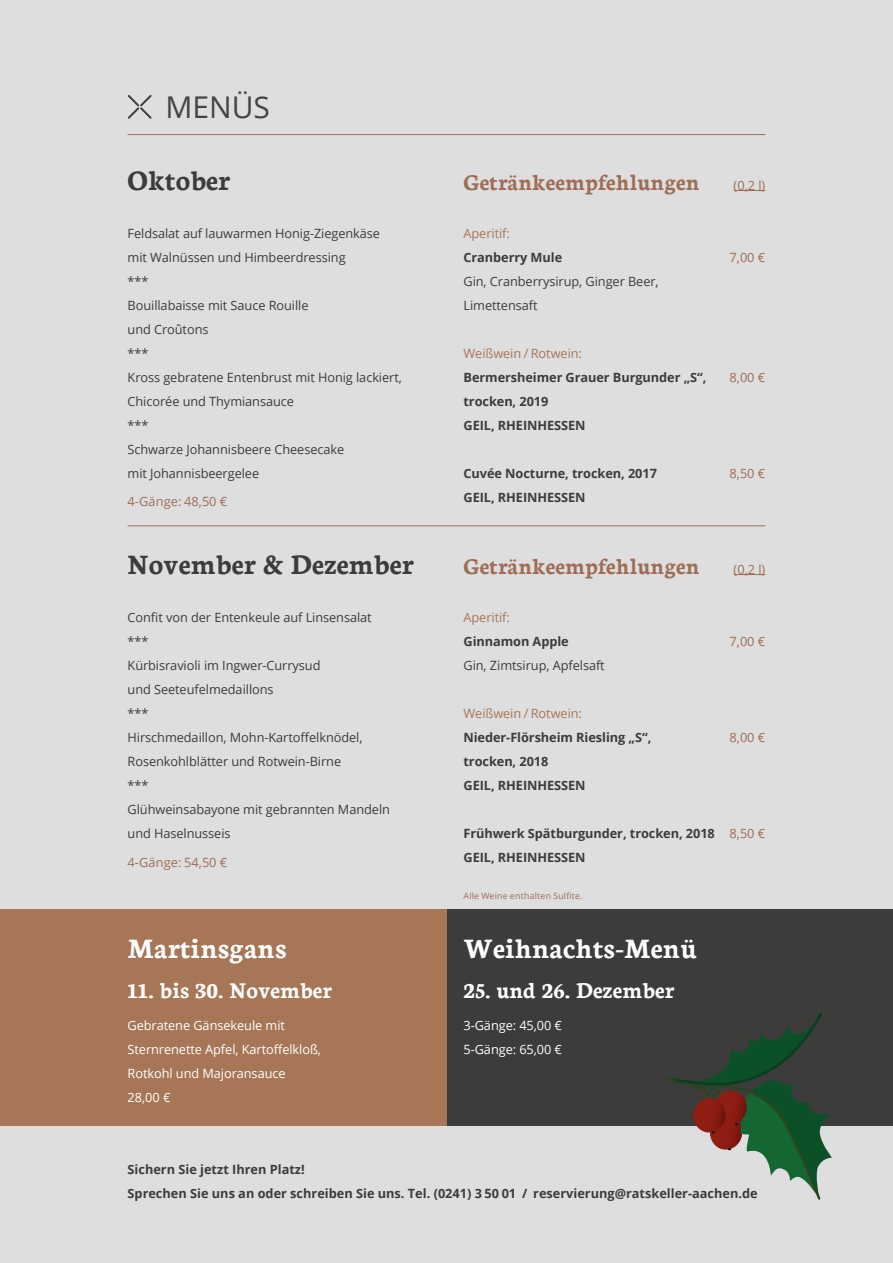
<style>
.page{position:relative;width:893px;height:1263px;background:#dedede}
.page>*{position:absolute;margin:0;border:0;box-sizing:border-box;transform-origin:0 0}
.t1{font:700 30px "Neuton";color:#fff}
.t2{font:700 30px "Neuton";color:#3c3c3b}
.t3{font:30px "Open Sans";color:#454443}
.t4{font:700 24px "Neuton";color:#9e6d54}
.t5{font:700 24px "Neuton";color:#fff}
.t6{font:12.75px/24px "Open Sans";letter-spacing:-.005em;color:#3c3c3b}
.t7{font:700 12.75px/24px "Open Sans";letter-spacing:-.005em;color:#3c3c3b}
.t8{font:12.75px/24px "Open Sans";letter-spacing:-.005em;color:#fff}
.t9{font:12.75px "Open Sans";color:#9e6d54}
.t10{font:12.75px "Open Sans";letter-spacing:-.005em;color:#a67656}
.t11{font:8.7px "Open Sans";letter-spacing:.025em;color:#9e6d54}
.s1{font-weight:400;color:#9e6d54}
</style>
<div class="page">
<div style="left:446px;top:910px;width:447px;height:216px;background:#3c3c3b"></div>
<div style="left:0;top:910px;width:446px;height:216px;background:#a67656"></div>
<hr style="left:128px;top:134px;width:490px;height:1px;background:#9e6d54">
<hr style="left:618px;top:134px;width:147px;height:1px;background:#9e6d54">
<svg style="left:128px;top:95px;width:24px;height:24px"></svg>
<hr style="left:734px;top:574px;width:31px;height:1px;background:#9e6d54">
<hr style="left:734px;top:190px;width:31px;height:1px;background:#9e6d54">
<hr style="left:128px;top:525px;width:637px;height:1px;background:#9e6d54">
<svg style="left:667px;top:1012px;width:165px;height:188px"></svg>
<h1 class="t3" style="left:165px;top:86px;width:106px">MENÜS</h1>
<h1 class="t2" style="left:128px;top:164px;width:104px">Oktober</h1>
<p class="t6" style="left:128px;top:221px;width:276px">Feldsalat auf lauwarmen Honig-Ziegenkäse mit Walnüssen und Himbeerdressing<br>***<br>Bouillabaisse mit Sauce Rouille<br>und Croûtons<br>***<br>Kross gebratene Entenbrust mit Honig lackiert,<br>Chicorée und Thymiansauce<br>***<br>Schwarze Johannisbeere Cheesecake<br>mit Johannisbeergelee</p>
<h2 class="t4" style="left:463px;top:169px;width:238px">Getränkeempfehlungen</h2>
<p class="t9" style="left:734px;top:176px;width:33px">(0,2 l)</p>
<p class="t10" style="left:463px;top:224px;width:48px">Aperitif:</p>
<p class="t7" style="left:463px;top:245px;width:100px">Cranberry Mule</p>
<p class="t9" style="left:730px;top:248px;width:37px">7,00 €</p>
<p class="t6" style="left:463px;top:269px;width:197px">Gin, Cranberrysirup, Ginger Beer,<br>Limettensaft</p>
<p class="t10" style="left:463px;top:344px;width:120px">Weißwein / Rotwein:</p>
<p class="t7" style="left:463px;top:365px;width:245px">Bermersheimer Grauer Burgunder „S“,</p>
<p class="t9" style="left:730px;top:368px;width:37px">8,00 €</p>
<p class="t7" style="left:463px;top:389px;width:124px">trocken, 2019<br>GEIL, RHEINHESSEN</p>
<p class="t7" style="left:463px;top:461px;width:195px">Cuvée Nocturne, trocken, 2017</p>
<p class="t9" style="left:730px;top:464px;width:37px">8,50 €</p>
<p class="t9" style="left:128px;top:493px;width:101px">4-Gänge: 48,50 €</p>
<p class="t7" style="left:463px;top:485px;width:124px">GEIL, RHEINHESSEN</p>
<h1 class="t2" style="left:128px;top:548px;width:288px">November &amp; Dezember</h1>
<p class="t6" style="left:128px;top:605px;width:264px">Confit von der Entenkeule auf Linsensalat ***<br>Kürbisravioli im Ingwer-Currysud<br>und Seeteufelmedaillons<br>***<br>Hirschmedaillon, Mohn-Kartoffelknödel,<br>Rosenkohlblätter und Rotwein-Birne<br>***<br>Glühweinsabayone mit gebrannten Mandeln und Haselnusseis</p>
<p class="t9" style="left:128px;top:853px;width:101px">4-Gänge: 54,50 €</p>
<h1 class="t1" style="left:128px;top:932px;width:160px">Martinsgans</h1>
<h2 class="t5" style="left:128px;top:977px;width:206px">11. bis 30. November</h2>
<p class="t8" style="left:128px;top:1013px;width:195px">Gebratene Gänsekeule mit<br>Sternrenette Apfel, Kartoffelkloß,<br>Rotkohl und Majoransauce<br>28,00 €</p>
<h2 class="t4" style="left:463px;top:553px;width:238px">Getränkeempfehlungen</h2>
<p class="t9" style="left:734px;top:560px;width:33px">(0,2 l)</p>
<p class="t10" style="left:463px;top:608px;width:48px">Aperitif:</p>
<p class="t7" style="left:463px;top:629px;width:107px">Ginnamon Apple</p>
<p class="t9" style="left:730px;top:632px;width:37px">7,00 €</p>
<p class="t6" style="left:463px;top:653px;width:143px">Gin, Zimtsirup, Apfelsaft</p>
<p class="t10" style="left:463px;top:704px;width:120px">Weißwein / Rotwein:</p>
<p class="t7" style="left:463px;top:725px;width:189px">Nieder-Flörsheim Riesling „S“,</p>
<p class="t9" style="left:730px;top:728px;width:37px">8,00 €</p>
<p class="t7" style="left:463px;top:749px;width:124px">trocken, 2018<br>GEIL, RHEINHESSEN</p>
<p class="t7" style="left:463px;top:821px;width:303px">Frühwerk Spätburgunder, trocken, 2018 <span class="s1">8,50 €<br></span>GEIL, RHEINHESSEN</p>
<p class="t11" style="left:463px;top:889px;width:121px">Alle Weine enthalten Sulfite.</p>
<h1 class="t1" style="left:463px;top:932px;width:235px">Weihnachts-Menü</h1>
<h2 class="t5" style="left:463px;top:977px;width:212px">25. und 26. Dezember</h2>
<p class="t8" style="left:463px;top:1013px;width:100px">3-Gänge: 45,00 €<br>5-Gänge: 65,00 €</p>
<p class="t7" style="left:128px;top:1157px;width:631px">Sichern Sie jetzt Ihren Platz!<br>Sprechen Sie uns an oder schreiben Sie uns. Tel. (0241) 3 50 01 / reservierung@ratskeller-aachen.de</p>
</div>
